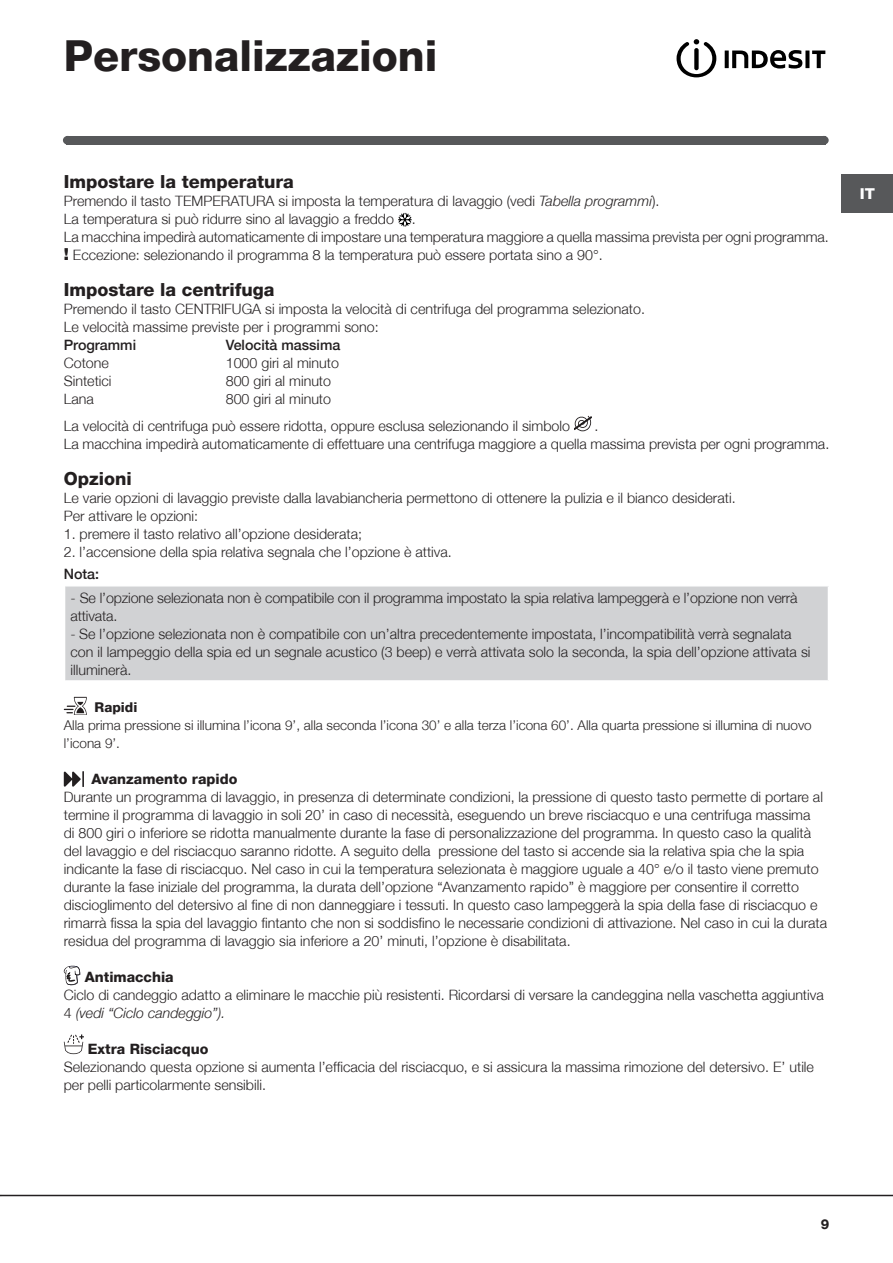
<style>
.page{position:relative;width:893px;height:1263px;background:#fff}
.page>*{position:absolute;margin:0;border:0;box-sizing:border-box;transform-origin:0 0}
.t1{font:800 42.75px "Helvetica Neue";color:#231f20}
.t2{font:800 18px "Helvetica Neue";color:#231f20}
.t3{font:800 15px "Helvetica Neue";color:#fff;scale:1.05 1}
.t4{font:300 14.25px/18px "Helvetica Neue";color:#231f20}
.t5{font:800 14.25px "Helvetica Neue";color:#231f20}
.t6{font:500 14.25px "Helvetica Neue";color:#231f20}
.t7{font:300 13.5px/18px "Helvetica Neue";color:#231f20}
.t8{font:800 13.5px "Helvetica Neue";color:#231f20}
.s1{font-style:italic}
.s2{font-weight:900;font-size:16.5px}
</style>
<div class="page">
<hr style="left:0;top:1195px;width:893px;height:1px;background:#231f20">
<div style="left:842px;top:175px;width:51px;height:38px;background:#57585a"></div>
<svg style="left:677px;top:39px;width:39px;height:38px"></svg>
<svg style="left:725px;top:51px;width:4px;height:17px"></svg>
<svg style="left:732px;top:50px;width:70px;height:19px"></svg>
<svg style="left:805px;top:51px;width:4px;height:17px"></svg>
<svg style="left:812px;top:51px;width:13px;height:17px"></svg>
<div style="left:66px;top:136px;width:760px;height:9px;background:#57585a"></div>
<div style="left:63px;top:136px;width:10px;height:9px;border:3px solid #57585a;border-radius:50%"></div>
<div style="left:819px;top:136px;width:10px;height:9px;border:3px solid #57585a;border-radius:50%"></div>
<svg style="left:398px;top:213px;width:14px;height:14px"></svg>
<svg style="left:574px;top:416px;width:18px;height:15px"></svg>
<div style="left:65px;top:586px;width:763px;height:95px;background:#d1d2d4"></div>
<hr style="left:64px;top:680px;width:765px;height:2px;background:#fff">
<svg style="left:64px;top:697px;width:23px;height:18px"></svg>
<svg style="left:64px;top:771px;width:20px;height:16px"></svg>
<svg style="left:64px;top:966px;width:16px;height:19px"></svg>
<svg style="left:64px;top:1034px;width:19px;height:20px"></svg>
<h1 class="t1" style="left:64px;top:30px;width:375px">Personalizzazioni</h1>
<p class="t2" style="left:64px;top:171px;width:232px">Impostare la temperatura</p>
<p class="t4" style="left:64px;top:192px;width:767px">Premendo il tasto TEMPERATURA si imposta la temperatura di lavaggio (vedi <span class="s1">Tabella programmi</span>).<br>La temperatura si può ridurre sino al lavaggio a freddo .<br>La macchina impedirà automaticamente di impostare una temperatura maggiore a quella massima prevista per ogni programma. <span class="s2">!</span> Eccezione: selezionando il programma 8 la temperatura può essere portata sino a 90°.</p>
<p class="t2" style="left:64px;top:279px;width:212px">Impostare la centrifuga</p>
<p class="t4" style="left:64px;top:300px;width:583px">Premendo il tasto CENTRIFUGA si imposta la velocità di centrifuga del programma selezionato.<br>Le velocità massime previste per i programmi sono:</p>
<p class="t6" style="left:64px;top:337px;width:74px">Programmi</p>
<p class="t6" style="left:226px;top:337px;width:116px">Velocità massima</p>
<p class="t4" style="left:64px;top:354px;width:47px">Cotone</p>
<p class="t4" style="left:226px;top:354px;width:115px">1000 giri al minuto</p>
<p class="t4" style="left:64px;top:372px;width:49px">Sintetici</p>
<p class="t4" style="left:226px;top:372px;width:107px">800 giri al minuto</p>
<p class="t4" style="left:64px;top:390px;width:32px">Lana</p>
<p class="t4" style="left:64px;top:386px;width:508px;line-height:26.5px;text-indent:162px">800 giri al minuto<br>La velocità di centrifuga può essere ridotta, oppure esclusa selezionando il simbolo</p>
<p class="t4" style="left:64px;top:416px;width:767px;text-indent:531px">.<br>La macchina impedirà automaticamente di effettuare una centrifuga maggiore a quella massima prevista per ogni programma.</p>
<p class="t2" style="left:64px;top:468px;width:70px">Opzioni</p>
<p class="t4" style="left:64px;top:488px;width:673px">Le varie opzioni di lavaggio previste dalla lavabiancheria permettono di ottenere la pulizia e il bianco desiderati.<br>Per attivare le opzioni:</p>
<p class="t4" style="left:64px;top:524px;width:300px">1. premere il tasto relativo all’opzione desiderata;</p>
<p class="t4" style="left:64px;top:542px;width:390px">2. l’accensione della spia relativa segnala che l’opzione è attiva.</p>
<p class="t6" style="left:64px;top:565px;width:37px">Nota:</p>
<p class="t4" style="left:71px;top:589px;width:729px">- Se l’opzione selezionata non è compatibile con il programma impostato la spia relativa lampeggerà e l’opzione non verrà attivata.</p>
<p class="t4" style="left:71px;top:625px;width:741px">- Se l’opzione selezionata non è compatibile con un’altra precedentemente impostata, l’incompatibilità verrà segnalata con il lampeggio della spia ed un segnale acustico (3 beep) e verrà attivata solo la seconda, la spia dell’opzione attivata si illuminerà.</p>
<p class="t8" style="left:95px;top:699px;width:44px">Rapidi</p>
<p class="t7" style="left:64px;top:716px;width:749px">Alla prima pressione si illumina l’icona 9’, alla seconda l’icona 30’ e alla terza l’icona 60’. Alla quarta pressione si illumina di nuovo l’icona 9’.</p>
<p class="t5" style="left:91px;top:770px;width:147px">Avanzamento rapido</p>
<p class="t4" style="left:64px;top:787px;width:765px">Durante un programma di lavaggio, in presenza di determinate condizioni, la pressione di questo tasto permette di portare al termine il programma di lavaggio in soli 20’ in caso di necessità, eseguendo un breve risciacquo e una centrifuga massima<br>di 800 giri o inferiore se ridotta manualmente durante la fase di personalizzazione del programma. In questo caso la qualità del lavaggio e del risciacquo saranno ridotte. A seguito della pressione del tasto si accende sia la relativa spia che la spia indicante la fase di risciacquo. Nel caso in cui la temperatura selezionata è maggiore uguale a 40° e/o il tasto viene premuto durante la fase iniziale del programma, la durata dell’opzione “Avanzamento rapido” è maggiore per consentire il corretto discioglimento del detersivo al fine di non danneggiare i tessuti. In questo caso lampeggerà la spia della fase di risciacquo e rimarrà fissa la spia del lavaggio fintanto che non si soddisfino le necessarie condizioni di attivazione. Nel caso in cui la durata residua del programma di lavaggio sia inferiore a 20’ minuti, l’opzione è disabilitata.</p>
<p class="t5" style="left:85px;top:968px;width:90px">Antimacchia</p>
<p class="t4" style="left:64px;top:985px;width:761px">Ciclo di candeggio adatto a eliminare le macchie più resistenti. Ricordarsi di versare la candeggina nella vaschetta aggiuntiva<br>4 <span class="s1">(vedi “Ciclo candeggio”).</span></p>
<p class="t5" style="left:88px;top:1040px;width:122px">Extra Risciacquo</p>
<p class="t4" style="left:64px;top:1057px;width:752px">Selezionando questa opzione si aumenta l’efficacia del risciacquo, e si assicura la massima rimozione del detersivo. E’ utile per pelli particolarmente sensibili.</p>
<p class="t3" style="left:860px;top:184px;width:16px">IT</p>
<p class="t8" style="left:821px;top:1216px;width:10px">9</p>
</div>
